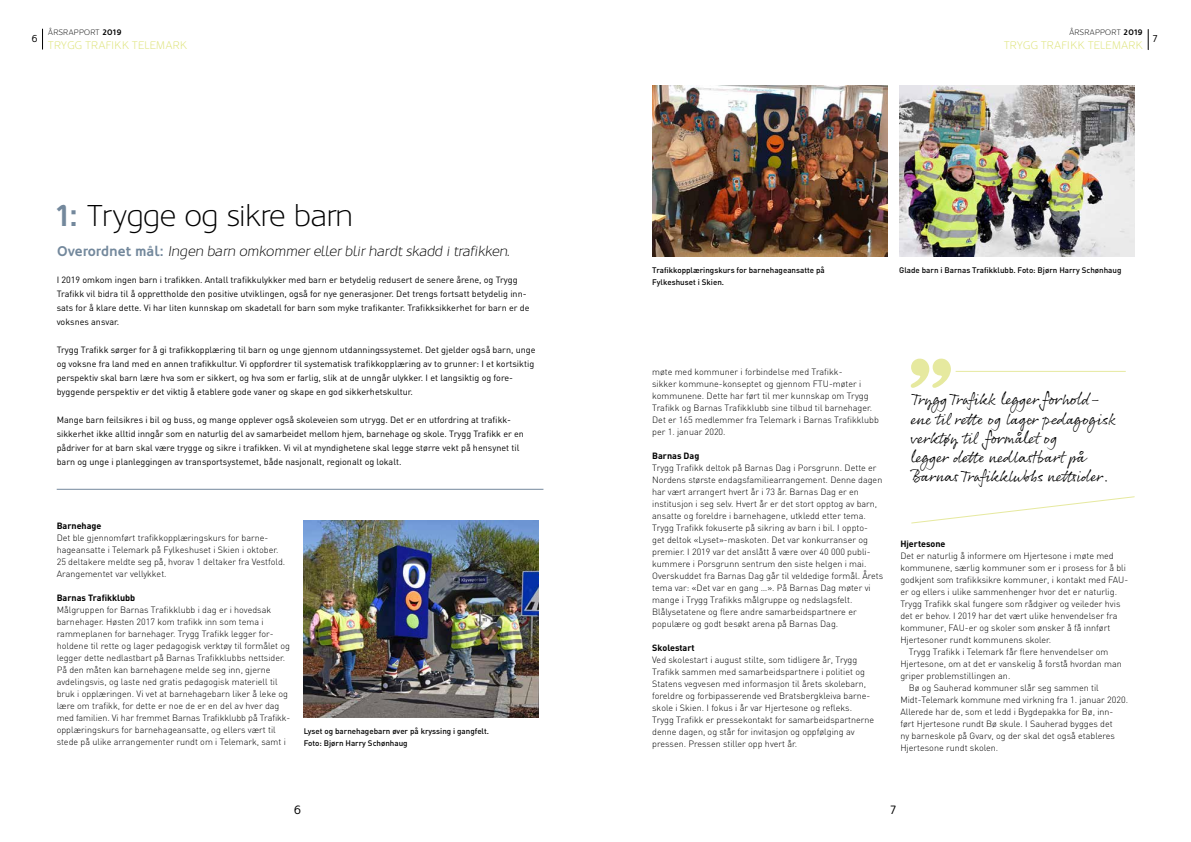
<style>
.page{position:relative;width:1191px;height:842px;background:#fff}
.page>*{position:absolute;margin:0;border:0;box-sizing:border-box;transform-origin:0 0}
.t1{font:300 30px "Oblik";color:#000}
.t2{font:16px/19.2px "Rollerscript Smooth";letter-spacing:-.005em;color:#000}
.t3{font:italic 300 14px "Oblik";color:#000}
.t4{font:12px "Oblik";color:#000}
.t5{font:300 11px "Oblik";letter-spacing:.05em;color:#dbe16f}
.t6{font:10px "Oblik";color:#000}
.t7{font:300 9px/12px "DIN";color:#000}
.t8{font:9px/14px "DIN";color:#000}
.t9{font:700 9px "DIN";color:#000}
.t10{font:500 8px/12px "DIN";color:#000}
.t11{font:300 8px "Oblik";letter-spacing:.05em;color:#000}
.s1{font-weight:700}
.s2{font-weight:700;color:#73889c}
.s3{font-weight:700;font-style:normal;color:#73889c}
</style>
<div class="page">
<svg style="left:42px;top:29px;width:1px;height:20px"></svg>
<svg style="left:1148px;top:29px;width:1px;height:21px"></svg>
<img style="left:652px;top:85px;width:235px;height:172px">
<img style="left:899px;top:85px;width:235px;height:172px">
<img style="left:304px;top:520px;width:235px;height:197px">
<hr style="left:57px;top:489px;width:486px;height:1px;background:#73889c">
<svg style="left:910px;top:359px;width:41px;height:29px"></svg>
<svg style="left:911px;top:496px;width:224px;height:28px"></svg>
<hr style="left:955px;top:371px;width:170px;height:1px;background:#e6e99f">
<p class="t6" style="left:32px;top:33px;width:7px">6</p>
<p class="t11" style="left:48px;top:28px;width:75px">ÅRSRAPPORT <span class="s1">2019</span></p>
<p class="t5" style="left:48px;top:39px;width:140px">TRYGG TRAFIKK TELEMARK</p>
<p class="t11" style="left:1069px;top:28px;width:75px">ÅRSRAPPORT <span class="s1">2019</span></p>
<p class="t5" style="left:1004px;top:39px;width:140px">TRYGG TRAFIKK TELEMARK</p>
<p class="t6" style="left:1153px;top:33px;width:6px">7</p>
<h1 class="t1" style="left:56px;top:198px;width:298px"><span class="s2">1:</span> Trygge og sikre barn</h1>
<h3 class="t3" style="left:57px;top:243px;width:454px"><span class="s3">Overordnet mål:</span> Ingen barn omkommer eller blir hardt skadd i trafikken.</h3>
<p class="t8" style="left:57px;top:272px;width:474px">I 2019 omkom ingen barn i trafikken. Antall trafikkulykker med barn er betydelig redusert de senere årene, og Trygg Trafikk vil bidra til å opprettholde den positive utviklingen, også for nye generasjoner. Det trengs fortsatt betydelig inn&shy;sats for å klare dette. Vi har liten kunnskap om skadetall for barn som myke trafikanter. Trafikksikkerhet for barn er de voksnes ansvar.</p>
<p class="t8" style="left:57px;top:342px;width:480px">Trygg Trafikk sørger for å gi trafikkopplæring til barn og unge gjennom utdanningssystemet. Det gjelder også barn, unge og voksne fra land med en annen trafikkultur. Vi oppfordrer til systematisk trafikkopplæring av to grunner: I et kortsiktig perspektiv skal barn lære hva som er sikkert, og hva som er farlig, slik at de unngår ulykker. I et langsiktig og fore&shy;byggende perspektiv er det viktig å etablere gode vaner og skape en god sikkerhetskultur.</p>
<p class="t8" style="left:57px;top:412px;width:469px">Mange barn feilsikres i bil og buss, og mange opplever også skoleveien som utrygg. Det er en utfordring at trafikk&shy;sikkerhet ikke alltid inngår som en naturlig del av samarbeidet mellom hjem, barnehage og skole. Trygg Trafikk er en pådriver for at barn skal være trygge og sikre i trafikken. Vi vil at myndighetene skal legge større vekt på hensynet til barn og unge i planleggingen av transportsystemet, både nasjonalt, regionalt og lokalt.</p>
<p class="t9" style="left:57px;top:520px;width:46px">Barnehage</p>
<p class="t7" style="left:57px;top:532px;width:230px">Det ble gjennomført trafikkopplæringskurs for barne&shy;hageansatte i Telemark på Fylkeshuset i Skien i oktober.<br>25 deltakere meldte seg på, hvorav 1 deltaker fra Vestfold.<br>Arangementet var vellykket.</p>
<p class="t9" style="left:57px;top:592px;width:80px">Barnas Trafikklubb</p>
<p class="t7" style="left:57px;top:604px;width:235px">Målgruppen for Barnas Trafikklubb i dag er i hovedsak barnehager. Høsten 2017 kom trafikk inn som tema i rammeplanen for barnehager. Trygg Trafikk legger for&shy;holdene til rette og lager pedagogisk verktøy til formålet og legger dette nedlastbart på Barnas Trafikklubbs nettsider.<br>På den måten kan barnehagene melde seg inn, gjerne avdelingsvis, og laste ned gratis pedagogisk materiell til bruk i opplæringen. Vi vet at barnehagebarn liker å leke og lære om trafikk, for dette er noe de er en del av hver dag med familien. Vi har fremmet Barnas Trafikklubb på Trafikk&shy;opplæringskurs for barnehageansatte, og ellers vært til stede på ulike arrangementer rundt om i Telemark, samt i</p>
<p class="t10" style="left:304px;top:724px;width:187px">Lyset og barnehagebarn øver på kryssing i gangfelt.<br>Foto: Bjørn Harry Schønhaug</p>
<p class="t10" style="left:652px;top:264px;width:174px">Trafikkopplæringskurs for barnehageansatte på<br>Fylkeshuset i Skien.</p>
<p class="t10" style="left:899px;top:264px;width:224px">Glade barn i Barnas Trafikklubb. Foto: Bjørn Harry Schønhaug</p>
<p class="t7" style="left:652px;top:365px;width:228px">møte med kommuner i forbindelse med Trafikk-<br>sikker kommune-konseptet og gjennom FTU-møter i kommunene. Dette har ført til mer kunnskap om Trygg Trafikk og Barnas Trafikklubb sine tilbud til barnehager.<br>Det er 165 medlemmer fra Telemark i Barnas Trafikklubb per 1. januar 2020.</p>
<p class="t9" style="left:652px;top:450px;width:49px">Barnas Dag</p>
<p class="t7" style="left:652px;top:461px;width:232px">Trygg Trafikk deltok på Barnas Dag i Porsgrunn. Dette er Nordens største endagsfamiliearrangement. Denne dagen har vært arrangert hvert år i 73 år. Barnas Dag er en institusjon i seg selv. Hvert år er det stort opptog av barn, ansatte og foreldre i barnehagene, utkledd etter tema.<br>Trygg Trafikk fokuserte på sikring av barn i bil. I oppto-<br>get deltok «Lyset»-maskoten. Det var konkurranser og premier. I 2019 var det anslått å være over 40 000 publi&shy;kummere i Porsgrunn sentrum den siste helgen i mai.<br>Overskuddet fra Barnas Dag går til veldedige formål. Årets tema var: «Det var en gang …». På Barnas Dag møter vi mange i Trygg Trafikks målgruppe og nedslagsfelt.<br>Blålysetatene og flere andre samarbeidspartnere er populære og godt besøkt arena på Barnas Dag.</p>
<p class="t9" style="left:652px;top:642px;width:44px">Skolestart</p>
<p class="t7" style="left:652px;top:653px;width:223px">Ved skolestart i august stilte, som tidligere år, Trygg Trafikk sammen med samarbeidspartnere i politiet og Statens vegvesen med informasjon til årets skolebarn, foreldre og forbipasserende ved Bratsbergkleiva barne&shy;skole i Skien. I fokus i år var Hjertesone og refleks.<br>Trygg Trafikk er pressekontakt for samarbeidspartnerne denne dagen, og står for invitasjon og oppfølging av pressen. Pressen stiller opp hvert år.</p>
<h2 class="t2" style="left:910px;top:389px;width:207px">Trygg Trafikk legger forhold&shy;ene til rette og lager pedagogisk verktøy til formålet og<br>legger dette nedlastbart på<br>Barnas Trafikklubbs nettsider.</h2>
<p class="t9" style="left:900px;top:538px;width:47px">Hjertesone</p>
<p class="t7" style="left:900px;top:550px;width:215px">Det er naturlig å informere om Hjertesone i møte med</p>
<p class="t7" style="left:900px;top:562px;width:227px">kommunene, særlig kommuner som er i prosess for å bli</p>
<p class="t7" style="left:900px;top:574px;width:229px">godkjent som trafikksikre kommuner, i kontakt med FAU-</p>
<p class="t7" style="left:900px;top:586px;width:218px">er og ellers i ulike sammenhenger hvor det er naturlig.</p>
<p class="t7" style="left:900px;top:598px;width:222px">Trygg Trafikk skal fungere som rådgiver og veileder hvis</p>
<p class="t7" style="left:900px;top:610px;width:219px">det er behov. I 2019 har det vært ulike henvendelser fra</p>
<p class="t7" style="left:900px;top:622px;width:211px">kommuner, FAU-er og skoler som ønsker å få innført</p>
<p class="t7" style="left:900px;top:634px;width:152px">Hjertesoner rundt kommunens skoler.</p>
<p class="t7" style="left:909px;top:646px;width:201px">Trygg Trafikk i Telemark får flere henvendelser om</p>
<p class="t7" style="left:900px;top:658px;width:223px">Hjertesone, om at det er vanskelig å forstå hvordan man</p>
<p class="t7" style="left:900px;top:670px;width:112px">griper problemstillingen an.</p>
<p class="t7" style="left:909px;top:682px;width:191px">Bø og Sauherad kommuner slår seg sammen til</p>
<p class="t7" style="left:900px;top:694px;width:229px">Midt-Telemark kommune med virkning fra 1. januar 2020.</p>
<p class="t7" style="left:900px;top:706px;width:215px">Allerede har de, som et ledd i Bygdepakka for Bø, inn-</p>
<p class="t7" style="left:900px;top:718px;width:214px">ført Hjertesone rundt Bø skule. I Sauherad bygges det</p>
<p class="t7" style="left:900px;top:730px;width:216px">ny barneskole på Gvarv, og der skal det også etableres</p>
<p class="t7" style="left:900px;top:742px;width:99px">Hjertesone rundt skolen.</p>
<h3 class="t4" style="left:294px;top:803px;width:8px">6</h3>
<h3 class="t4" style="left:890px;top:803px;width:7px">7</h3>
</div>
